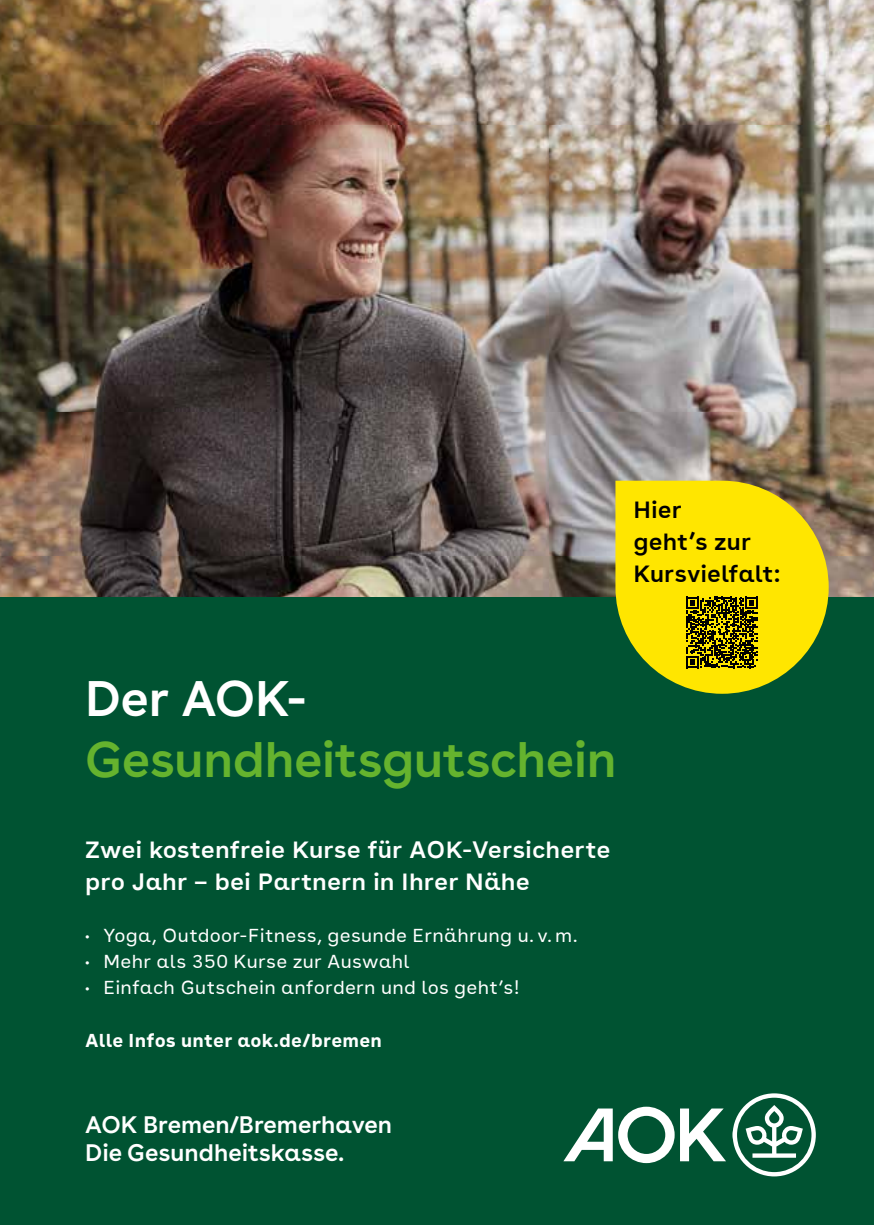
<style>
.page{position:relative;width:874px;height:1225px;background:#fff}
.page>*{position:absolute;margin:0;border:0;box-sizing:border-box;transform-origin:0 0}
.t1{font:600 49.8px "AOK Buenos Aires";letter-spacing:-.005em;color:#65b32e}
.t2{font:600 49.8px "AOK Buenos Aires";color:#fff}
.t3{font:600 24px/32.2px "AOK Buenos Aires Text";color:#fff}
.t4{font:600 24px/28.6px "AOK Buenos Aires";color:#fff}
.t5{font:600 24px/32.2px "AOK Buenos Aires Text";color:#000}
.t6{font:18.8px "AOK Buenos Aires Text";letter-spacing:.015em;color:#fff}
.t7{font:700 18.8px "AOK Buenos Aires Text";letter-spacing:.015em;color:#fff}
</style>
<div class="page">
<img style="left:0;top:0;width:873px;height:598px">
<div style="left:0;top:598px;width:873px;height:627px;background:#005332"></div>
<svg style="left:615px;top:481px;width:213px;height:213px;background:#d7cc0b"></svg>
<svg style="left:686px;top:597px;width:71px;height:71px;background:#645b00"></svg>
<svg style="left:563px;top:1093px;width:252px;height:83px"></svg>
<p class="t5" style="left:633px;top:491px;width:149px">Hier<br>geht’s zur<br>Kursvielfalt:</p>
<h1 class="t2" style="left:85px;top:656px;width:223px">Der AOK-</h1>
<h1 class="t1" style="left:85px;top:718px;width:533px">Gesundheitsgutschein</h1>
<p class="t3" style="left:85px;top:831px;width:526px">Zwei kostenfreie Kurse für AOK-Versicherte pro Jahr – bei Partnern in Ihrer Nähe</p>
<p class="t6" style="left:85px;top:920px;width:493px">• Yoga, Outdoor-Fitness, gesunde Ernährung u. v. m.</p>
<p class="t6" style="left:85px;top:946px;width:326px">• Mehr als 350 Kurse zur Auswahl</p>
<p class="t6" style="left:85px;top:972px;width:436px">• Einfach Gutschein anfordern und los geht’s!</p>
<p class="t7" style="left:85px;top:1023px;width:298px">Alle Infos unter aok.de/bremen</p>
<p class="t4" style="left:85px;top:1107px;width:308px">AOK Bremen/Bremerhaven<br>Die Gesundheitskasse.</p>
</div>
